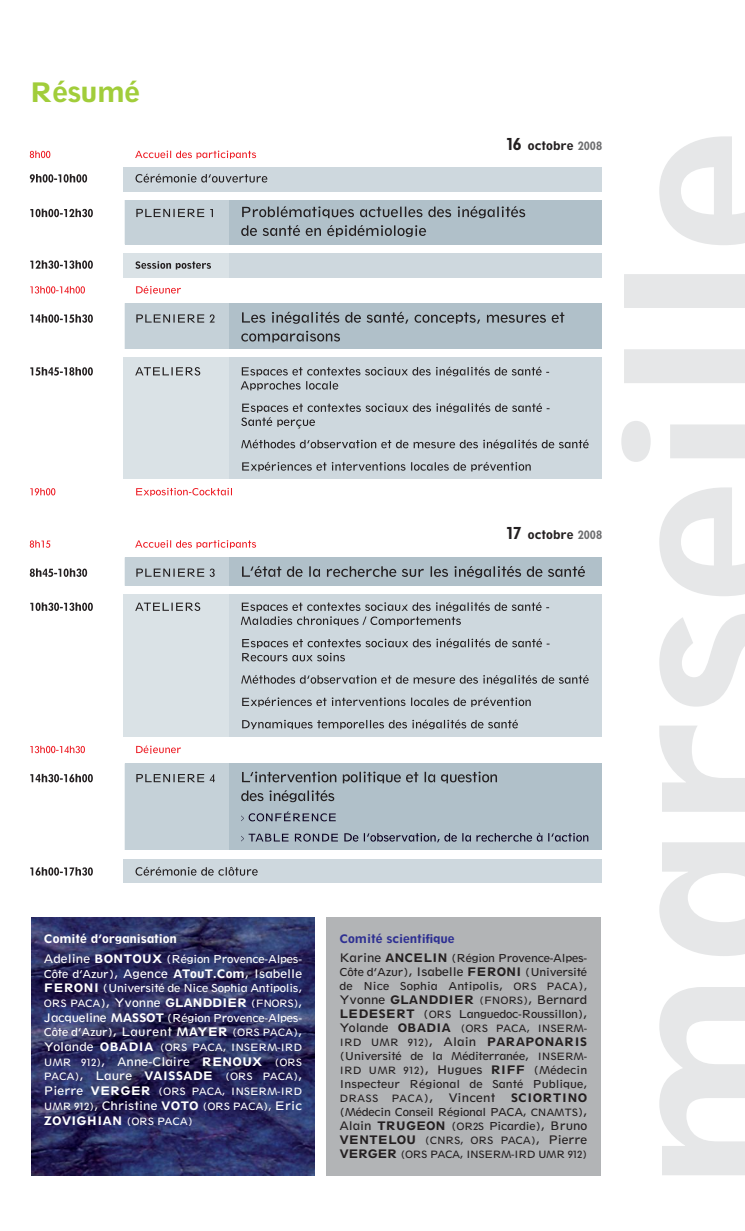
<style>
.page{position:relative;width:745px;height:1231px;background:#fff}
.page>*{position:absolute;margin:0;border:0;box-sizing:border-box;transform-origin:0 0}
.t1{font:28px "Spartan Heavy Classified";letter-spacing:-.025em;color:#a1cd3a}
.t2{font:12.25px "Spartan Book Classified";color:#fff}
.t3{font:12.25px "Spartan Book Classified";letter-spacing:-.01em;color:#231f20}
.t4{font:12.25px "Spartan Heavy Classified";color:#231f20}
.t5{font:12.25px "Spartan Heavy Classified";letter-spacing:-.01em;color:#fff}
.t6{font:12.25px "Spartan Heavy Classified";letter-spacing:-.01em;color:#2e3092}
.t7{font:11.38px/14px "Spartan Book Classified";letter-spacing:-.025em;color:#231f20;text-align:justify}
.t8{font:11.38px/14.7px "Spartan Book Classified";letter-spacing:-.025em;color:#fff}
.t9{font:11.38px "Spartan Book Classified";color:#231f20}
.t10{font:10.5px/14.7px "Spartan Book Classified";letter-spacing:-.025em;color:#fff;text-align:justify}
.t11{font:10.5px/14px "Spartan Book Classified";letter-spacing:-.045em;color:#231f20}
.t12{font:10.5px "Spartan Book Classified";letter-spacing:-.05em;color:#fff}
.t13{font:10.5px "Spartan Book Classified";letter-spacing:-.025em;color:#231f20}
.t14{font:10.5px "Spartan Book Classified";color:#231f20}
.t15{font:10.5px "Spartan Book Classified";letter-spacing:.01em;color:#231f20}
.s1{font-size:17.5px}
.s2{color:#6d6e70}
.s3{font-size:12.25px}
.s4{font-family:"Spartan Heavy Classified";font-size:12.25px}
.s5{font-size:11.38px}
.s6{font-family:"Spartan Heavy Classified"}
.s7{font-size:10.5px}
.s8{font-family:"Spartan Book Classified";font-size:10.5px}
.s9{font-family:"Spartan Book Classified"}
</style>
<div class="page">
<div style="left:123px;top:167px;width:478px;height:24px;background:#ced8de"></div>
<div style="left:123px;top:594px;width:478px;height:142px;background:#ced8de"></div>
<div style="left:123px;top:252px;width:478px;height:25px;background:#ced8de"></div>
<div style="left:123px;top:858px;width:478px;height:24px;background:#ced8de"></div>
<div style="left:123px;top:357px;width:478px;height:122px;background:#ced8de"></div>
<div style="left:125px;top:200px;width:476px;height:44px;background:#b0c0c9"></div>
<div style="left:125px;top:557px;width:476px;height:28px;background:#b0c0c9"></div>
<div style="left:125px;top:763px;width:476px;height:87px;background:#b0c0c9"></div>
<div style="left:125px;top:303px;width:476px;height:46px;background:#b0c0c9"></div>
<svg style="left:123px;top:200px;width:105px;height:650px"></svg>
<div style="left:123px;top:594px;width:105px;height:142px;background:#dae2e6"></div>
<div style="left:123px;top:252px;width:105px;height:25px;background:#dae2e6"></div>
<div style="left:123px;top:357px;width:105px;height:122px;background:#dae2e6"></div>
<div style="left:125px;top:200px;width:103px;height:44px;background:#c5d1d8"></div>
<div style="left:125px;top:557px;width:103px;height:28px;background:#c5d1d8"></div>
<div style="left:125px;top:763px;width:103px;height:87px;background:#c5d1d8"></div>
<div style="left:125px;top:303px;width:103px;height:46px;background:#c5d1d8"></div>
<svg style="left:30px;top:150px;width:226px;height:9px"></svg>
<svg style="left:30px;top:174px;width:237px;height:8px"></svg>
<svg style="left:30px;top:209px;width:183px;height:8px"></svg>
<svg style="left:242px;top:206px;width:283px;height:12px"></svg>
<svg style="left:241px;top:225px;width:185px;height:12px"></svg>
<svg style="left:30px;top:260px;width:181px;height:9px"></svg>
<svg style="left:30px;top:286px;width:151px;height:8px"></svg>
<svg style="left:30px;top:314px;width:184px;height:9px"></svg>
<svg style="left:242px;top:312px;width:322px;height:12px"></svg>
<svg style="left:241px;top:331px;width:99px;height:11px"></svg>
<svg style="left:30px;top:367px;width:518px;height:23px"></svg>
<svg style="left:241px;top:403px;width:308px;height:25px"></svg>
<svg style="left:241px;top:439px;width:347px;height:10px"></svg>
<svg style="left:242px;top:462px;width:288px;height:9px"></svg>
<svg style="left:30px;top:488px;width:202px;height:8px"></svg>
<svg style="left:30px;top:540px;width:226px;height:8px"></svg>
<svg style="left:30px;top:568px;width:184px;height:9px"></svg>
<svg style="left:242px;top:566px;width:342px;height:12px"></svg>
<svg style="left:30px;top:602px;width:518px;height:23px"></svg>
<svg style="left:242px;top:638px;width:307px;height:23px"></svg>
<svg style="left:241px;top:675px;width:347px;height:9px"></svg>
<svg style="left:242px;top:697px;width:288px;height:9px"></svg>
<svg style="left:242px;top:719px;width:275px;height:10px"></svg>
<svg style="left:30px;top:745px;width:151px;height:8px"></svg>
<svg style="left:30px;top:773px;width:185px;height:9px"></svg>
<svg style="left:242px;top:771px;width:254px;height:12px"></svg>
<svg style="left:241px;top:790px;width:93px;height:12px"></svg>
<svg style="left:241px;top:811px;width:94px;height:10px"></svg>
<svg style="left:241px;top:832px;width:347px;height:10px"></svg>
<svg style="left:30px;top:866px;width:227px;height:9px"></svg>
<svg style="left:659px;top:987px;width:85px;height:188px"></svg>
<svg style="left:659px;top:725px;width:85px;height:86px"></svg>
<svg style="left:659px;top:614px;width:85px;height:93px"></svg>
<svg style="left:659px;top:487px;width:85px;height:109px"></svg>
<svg style="left:621px;top:421px;width:123px;height:41px"></svg>
<div style="left:623px;top:349px;width:121px;height:34px;background:#e6e7e8"></div>
<div style="left:623px;top:274px;width:121px;height:34px;background:#e6e7e8"></div>
<svg style="left:659px;top:136px;width:85px;height:109px"></svg>
<svg style="left:659px;top:842px;width:85px;height:113px"></svg>
<div style="left:326px;top:916px;width:274px;height:258px;background:#b2b4b6"></div>
<img style="left:31px;top:917px;width:283px;height:257px">
<h1 class="t1" style="left:30px;top:76px;width:112px">Résumé</h1>
<p class="t4" style="left:505px;top:138px;width:98px"><span class="s1">16</span> octobre <span class="s2">2008</span></p>
<p class="t4" style="left:505px;top:527px;width:98px"><span class="s1">17</span> octobre <span class="s2">2008</span></p>
<p class="t5" style="left:44px;top:931px;width:134px">Comité d’organisation</p>
<p class="t8" style="left:44px;top:951px;width:259px"><span class="s3">Adeline</span> <span class="s4">BONTOUX</span> (Région Provence-Alpes-</p>
<p class="t2" style="left:44px;top:966px;width:259px"><span class="s5">Côte d’Azur)</span>, Agence <span class="s6">ATouT.Com</span>, Isabelle</p>
<p class="t8" style="left:44px;top:980px;width:259px"><span class="s4">FERONI</span> (Université de Nice Sophia Antipolis,</p>
<p class="t12" style="left:44px;top:997px;width:259px">ORS PACA<span class="s5">)</span><span class="s3">, Yvonne</span> <span class="s4">GLANDDIER</span> (FNORS)<span class="s3">,</span></p>
<p class="t8" style="left:44px;top:1010px;width:259px"><span class="s3">Jacqueline</span> <span class="s4">MASSOT</span> (Région Provence-Alpes-<br>Côte d’Azur)<span class="s3">, Laurent</span> <span class="s4">MAYER</span> <span class="s7">(ORS PACA)</span><span class="s3">,</span></p>
<p class="t10" style="left:44px;top:1039px;width:259px"><span class="s3">Yolande</span> <span class="s4">OBADIA</span> (ORS PACA, INSERM-IRD</p>
<p class="t2" style="left:44px;top:1054px;width:259px"><span class="s7">UMR 912)</span>, Anne-Claire <span class="s6">RENOUX</span> <span class="s7">(ORS</span></p>
<p class="t10" style="left:44px;top:1069px;width:259px">PACA)<span class="s3">, Laure</span> <span class="s4">VAISSADE</span> (ORS PACA)<span class="s3">, Pierre</span> <span class="s4">VERGER</span> (ORS PACA, INSERM-IRD UMR 912)<span class="s3">, Christine</span> <span class="s4">VOTO</span> (ORS PACA), <span class="s3">Eric</span></p>
<p class="t5" style="left:44px;top:1113px;width:150px">ZOVIGHIAN <span class="s8">(ORS PACA)</span></p>
<p class="t6" style="left:339px;top:931px;width:116px">Comité scientifique</p>
<p class="t7" style="left:339px;top:951px;width:249px"><span class="s3">Karine</span> <span class="s4">ANCELIN</span> (Région Provence-Alpes-Côte d’Azur)<span class="s3">, Isabelle</span> <span class="s4">FERONI</span> (Université de Nice Sophia Antipolis, <span class="s7">ORS PACA</span>)<span class="s7">,</span></p>
<p class="t3" style="left:339px;top:992px;width:249px">Yvonne <span class="s6">GLANDDIER</span> <span class="s7">(FNORS)</span>, Bernard</p>
<p class="t7" style="left:339px;top:1007px;width:249px"><span class="s4">LEDESERT</span> (<span class="s7">ORS</span> Languedoc-Roussillon)<span class="s3">,</span></p>
<p class="t13" style="left:339px;top:1022px;width:249px"><span class="s3">Yolande</span> <span class="s4">OBADIA</span> (ORS PACA, INSERM-</p>
<p class="t4" style="left:339px;top:1034px;width:249px"><span class="s8">IRD UMR 912)</span><span class="s9">, Alain</span> PARAPONARIS</p>
<p class="t7" style="left:339px;top:1049px;width:249px">(Université de la Méditerranée, <span class="s7">INSERM-</span></p>
<p class="t14" style="left:339px;top:1064px;width:249px">IRD UMR 912<span class="s5">)</span><span class="s3">, Hugues</span> <span class="s4">RIFF</span> <span class="s5">(Médecin</span></p>
<p class="t9" style="left:339px;top:1077px;width:249px">Inspecteur Régional de Santé Publique,</p>
<p class="t15" style="left:339px;top:1092px;width:249px">DRASS PACA<span class="s5">)</span><span class="s3">, Vincent</span> <span class="s4">SCIORTINO</span></p>
<p class="t7" style="left:339px;top:1105px;width:249px">(Médecin Conseil Régional PACA, <span class="s7">CNAMTS</span>)<span class="s3">,</span></p>
<p class="t3" style="left:339px;top:1118px;width:249px">Alain <span class="s6">TRUGEON</span> <span class="s5">(</span><span class="s7">OR2S</span> <span class="s5">Picardie)</span>, Bruno</p>
<p class="t11" style="left:339px;top:1133px;width:249px"><span class="s4">VENTELOU</span> (CNRS, ORS PACA)<span class="s3">, Pierre<br></span><span class="s4">VERGER</span> (ORS PACA, INSERM-IRD UMR 912)</p>
</div>
